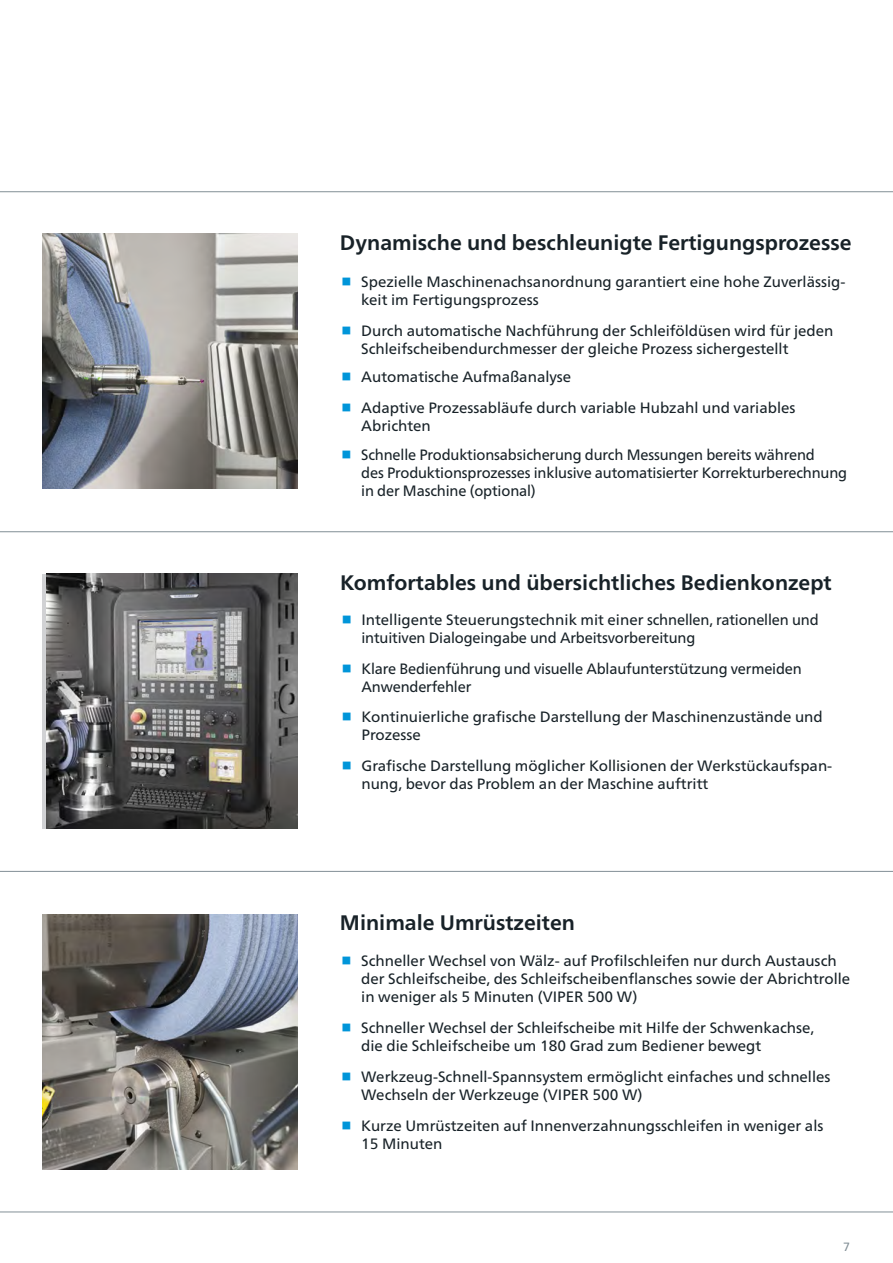
<style>
.page{position:relative;width:893px;height:1263px;background:#fff}
.page>*{position:absolute;margin:0;border:0;box-sizing:border-box;transform-origin:0 0}
.t1{font:700 21px "Frutiger Neue LTW1 G";color:#182228}
.t2{font:15px/18px "Frutiger Neue LTW1 G";color:#182228}
.t3{font:12px "Frutiger Neue LTW1 G";color:#828f96}
</style>
<div class="page">
<hr style="left:0;top:871px;width:893px;height:1px;background:#828f96">
<hr style="left:0;top:1211px;width:893px;height:1px;background:#828f96">
<hr style="left:0;top:531px;width:893px;height:1px;background:#828f96">
<hr style="left:0;top:191px;width:893px;height:1px;background:#828f96">
<img style="left:43px;top:914px;width:254px;height:255px">
<img style="left:43px;top:234px;width:254px;height:255px">
<img style="left:47px;top:574px;width:250px;height:254px">
<h1 class="t1" style="left:340px;top:230px;width:513px">Dynamische und beschleunigte Fertigungsprozesse</h1>
<p class="t2" style="left:361px;top:272px;width:486px">Spezielle Maschinenachsanordnung garantiert eine hohe Zuverlässig&shy;keit im Fertigungsprozess</p>
<p class="t2" style="left:361px;top:321px;width:474px">Durch automatische Nachführung der Schleiföldüsen wird für jeden<br>Schleifscheibendurchmesser der gleiche Prozess sichergestellt</p>
<p class="t2" style="left:361px;top:361px;width:436px;line-height:30.8px">Automatische Aufmaßanalyse<br>Adaptive Prozessabläufe durch variable Hubzahl und variables</p>
<p class="t2" style="left:361px;top:411px;width:455px;line-height:28.7px">Abrichten<br>Schnelle Produktionsabsicherung durch Messungen bereits während</p>
<p class="t2" style="left:361px;top:463px;width:487px">des Produktionsprozesses inklusive automatisierter Korrekturberechnung in der Maschine (optional)</p>
<h1 class="t1" style="left:340px;top:570px;width:493px">Komfortables und übersichtliches Bedienkonzept</h1>
<p class="t2" style="left:361px;top:610px;width:459px">Intelligente Steuerungstechnik mit einer schnellen, rationellen und intuitiven Dialogeingabe und Arbeitsvorbereitung</p>
<p class="t2" style="left:361px;top:659px;width:442px">Klare Bedienführung und visuelle Ablaufunterstützung vermeiden<br>Anwenderfehler</p>
<p class="t2" style="left:361px;top:708px;width:463px">Kontinuierliche grafische Darstellung der Maschinenzustände und<br>Prozesse</p>
<p class="t2" style="left:361px;top:757px;width:472px">Grafische Darstellung möglicher Kollisionen der Werkstückaufspan&shy;nung, bevor das Problem an der Maschine auftritt</p>
<h1 class="t1" style="left:340px;top:910px;width:236px">M inimale U mrüstzeiten</h1>
<p class="t2" style="left:361px;top:952px;width:490px">Schneller Wechsel von Wälz- auf Profilschleifen nur durch Austausch der Schleifscheibe, des Schleifscheibenflansches sowie der Abrichtrolle in weniger als 5 Minuten (VIPER 500 W)</p>
<p class="t2" style="left:361px;top:1019px;width:454px">Schneller Wechsel der Schleifscheibe mit Hilfe der Schwenkachse, die die Schleifscheibe um 180 Grad zum Bediener bewegt</p>
<p class="t2" style="left:361px;top:1067px;width:471px">Werkzeug-Schnell-Spannsystem ermöglicht einfaches und schnelles<br>Wechseln der Werkzeuge (VIPER 500 W)</p>
<p class="t2" style="left:361px;top:1116px;width:464px">Kurze Umrüstzeiten auf Innenverzahnungsschleifen in weniger als<br>15 Minuten</p>
<p class="t3" style="left:843px;top:1240px;width:8px">7</p>
</div>
